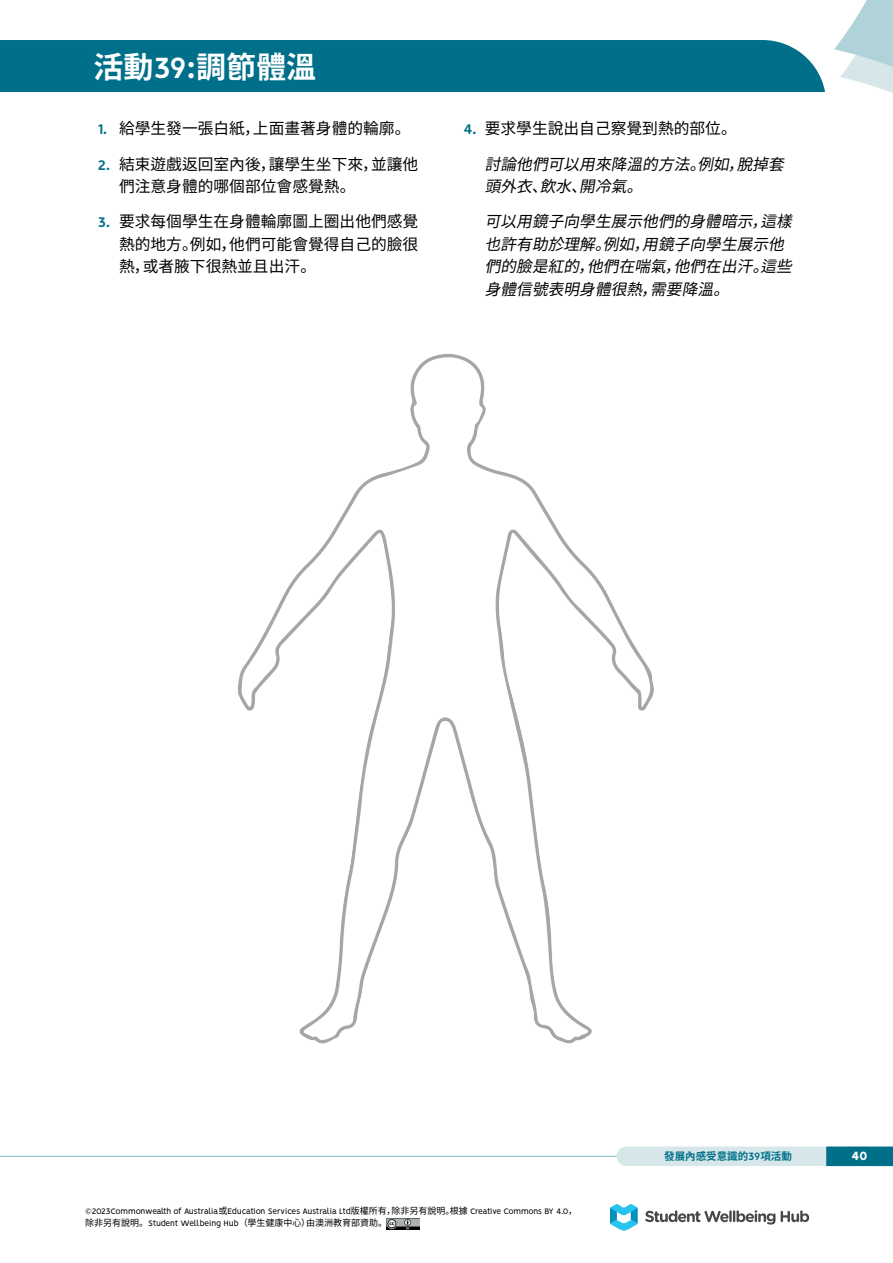
<style>
.page{position:relative;width:893px;height:1263px;background:#fff}
.page>*{position:absolute;margin:0;border:0;box-sizing:border-box;transform-origin:0 0}
.t1{font:700 30px "Noto Sans CJ Kkr";color:#fff}
.t2{font:15.75px/22.5px "Noto Sans CJ Kkr";color:#000}
.t3{font:italic 15.75px/22.5px "Noto Sans CJ Kkr";color:#000}
.t4{font:800 13.5px "Vision";color:#fff}
.t5{font:700 10.5px "Noto Sans CJ Kkr";color:#00708a}
.t6{font:9px "Vision";letter-spacing:-.03em;color:#000}
.t7{font:9px "Noto Sans CJ Kkr";color:#000}
.s1{font-family:"Vision";font-size:33px}
.s2{font-family:"Vision";font-weight:700;color:#00708a}
.s3{font-family:"Vision";font-size:12px}
.s4{font-family:"Noto Sans CJ Kkr"}
.s5{font-family:"Vision"}
</style>
<div class="page">
<div style="left:0;top:40px;width:826px;height:51px;background:#00708a"></div>
<svg style="left:834px;top:0;width:59px;height:93px"></svg>
<hr style="left:0;top:1156px;width:893px;height:1px;background:#7ebcc6">
<div style="left:626px;top:1146px;width:267px;height:20px;background:#d6e6e9"></div>
<div style="left:826px;top:1146px;width:67px;height:20px;background:#00708a"></div>
<img style="left:387px;top:1218px;width:32px;height:12px">
<svg style="left:610px;top:1204px;width:28px;height:27px"></svg>
<svg style="left:645px;top:1210px;width:130px;height:14px"></svg>
<svg style="left:781px;top:1210px;width:28px;height:12px"></svg>
<img style="left:238px;top:354px;width:416px;height:690px">
<h1 class="t1" style="left:94px;top:50px;width:224px">活動<span class="s1">39:</span>調節體溫</h1>
<p class="t2" style="left:98px;top:118px;width:314px"><span class="s2">1.</span> 給學生發一張白紙，上面畫著身體的輪廓。</p>
<p class="t2" style="left:119px;top:153px;width:301px;text-indent:-21px"><span class="s2">2.</span> 結束遊戲返回室內後，讓學生坐下來，並讓他們注意身體的哪個部位會感覺熱。</p>
<p class="t2" style="left:119px;top:211px;width:301px;text-align:justify;text-indent:-21px"><span class="s2">3.</span> 要求每個學生在身體輪廓圖上圈出他們感覺熱的地方。例如，他們可能會覺得自己的臉很熱，或者腋下很熱並且出汗。</p>
<p class="t2" style="left:463px;top:118px;width:275px"><span class="s2">4.</span> 要求學生說出自己察覺到熱的部位。</p>
<p class="t3" style="left:485px;top:153px;width:309px">討論他們可以用來降溫的方法。例如，脫掉套頭外衣、飲水、開冷氣。</p>
<p class="t3" style="left:485px;top:211px;width:317px">可以用鏡子向學生展示他們的身體暗示，這樣也許有助於理解。例如，用鏡子向學生展示他們的臉是紅的，他們在喘氣，他們在出汗。這些身體信號表明身體很熱，需要降溫。</p>
<p class="t5" style="left:664px;top:1150px;width:129px">發展內感受意識的<span class="s3">39</span>項活動</p>
<p class="t4" style="left:852px;top:1148px;width:17px">40</p>
<p class="t6" style="left:85px;top:1206px;width:494px">©2023Commonwealth of Australia<span class="s4">或</span>Education Services Australia Ltd<span class="s4">版權所有，除非另有說明。根據</span> Creative Commons BY 4.0<span class="s4">，</span></p>
<p class="t7" style="left:85px;top:1218px;width:304px">除非另有說明。<span class="s5">Student Wellbeing Hub</span>（學生健康中心）由澳洲教育部資助。</p>
</div>
